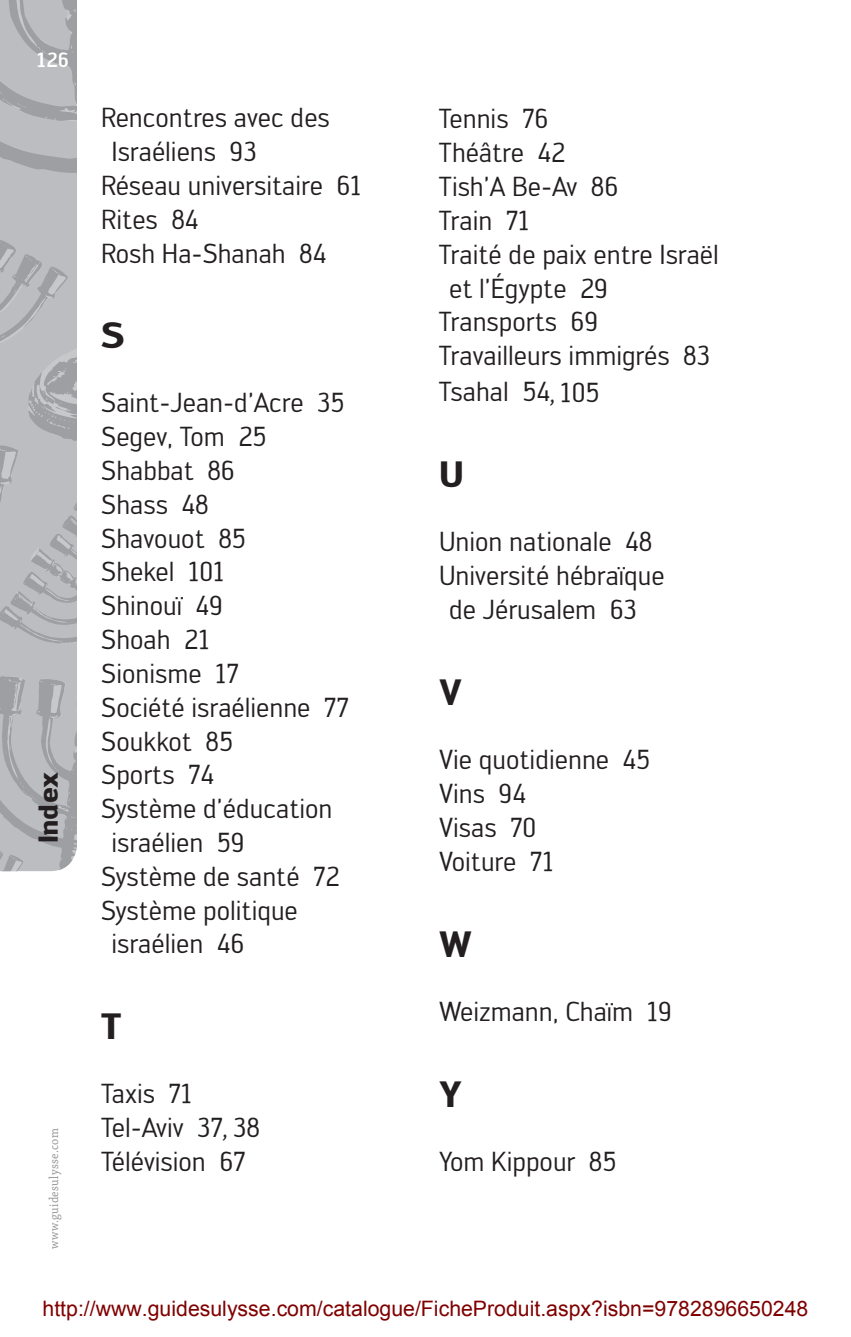
<style>
.page{position:relative;width:851px;height:1337px;background:#fff}
.page>*{position:absolute;margin:0;border:0;box-sizing:border-box;transform-origin:0 0}
.t1{font:700 36px "Engel";color:#231f20}
.t2{font:27px/34px "Engel";color:#231f20}
.t3{font:700 27px "Engel";letter-spacing:-.01em;color:#231f20}
.t4{font:21.38px "Arial";color:#800000}
.t5{font:500 20.25px "Engel";color:#fff}
.t6{font:13.5px "Chaparral Pro";letter-spacing:.03em;color:#939598;scale:.9 1}
.s1{font-family:"Chaparral Pro";font-style:italic}
</style>
<div class="page">
<svg style="left:0;top:0;width:77px;height:871px;background:#b5b6b9"></svg>
<p class="t5" style="left:37px;top:48px;width:33px">126</p>
<p class="t3" style="left:32px;top:843px;width:72px;rotate:-90deg">Index</p>
<p class="t6" style="left:46px;top:1248px;width:135px;rotate:-90deg">www.guidesulysse.com</p>
<p class="t2" style="left:101px;top:101px;width:230px">Rencontres avec des</p>
<p class="t2" style="left:111px;top:135px;width:147px">Israéliens 93</p>
<p class="t2" style="left:101px;top:168px;width:262px">Réseau universitaire 61</p>
<p class="t2" style="left:101px;top:202px;width:99px">Rites 84</p>
<p class="t2" style="left:101px;top:236px;width:226px">Rosh Ha-Shanah 84</p>
<h1 class="t1" style="left:101px;top:314px;width:25px">S</h1>
<p class="t2" style="left:101px;top:386px;width:245px">Saint-Jean-d’Acre 35</p>
<p class="t2" style="left:101px;top:420px;width:167px">Segev, Tom 25</p>
<p class="t2" style="left:101px;top:453px;width:135px">Shabbat 86</p>
<p class="t2" style="left:101px;top:487px;width:109px">Shass 48</p>
<p class="t2" style="left:101px;top:521px;width:146px">Shavouot 85</p>
<p class="t2" style="left:101px;top:555px;width:125px">Shekel 101</p>
<p class="t2" style="left:101px;top:589px;width:123px">Shinouï 49</p>
<p class="t2" style="left:101px;top:622px;width:110px">Shoah 21</p>
<p class="t2" style="left:101px;top:656px;width:139px">Sionisme 17</p>
<p class="t2" style="left:101px;top:690px;width:249px">Société israélienne 77</p>
<p class="t2" style="left:101px;top:724px;width:133px">Soukkot 85</p>
<p class="t2" style="left:101px;top:758px;width:114px">Sports 74</p>
<p class="t2" style="left:101px;top:791px;width:233px">Système d’éducation</p>
<p class="t2" style="left:111px;top:825px;width:135px">israélien 59</p>
<p class="t2" style="left:101px;top:859px;width:240px">Système de santé 72</p>
<p class="t2" style="left:101px;top:893px;width:198px">Système politique</p>
<p class="t2" style="left:111px;top:927px;width:134px">israélien 46</p>
<h1 class="t1" style="left:101px;top:1004px;width:22px">T</h1>
<p class="t2" style="left:101px;top:1077px;width:160px">Taxis 71<br>Tel-Aviv 37<span class="s1">,</span> 38<br>Télévision 67</p>
<p class="t2" style="left:439px;top:102px;width:111px">Tennis 76</p>
<p class="t2" style="left:439px;top:135px;width:128px">Théâtre 42</p>
<p class="t2" style="left:439px;top:169px;width:181px">Tish’A Be-Av 86</p>
<p class="t2" style="left:439px;top:203px;width:92px">Train 71</p>
<p class="t2" style="left:439px;top:237px;width:281px">Traité de paix entre Israël</p>
<p class="t2" style="left:449px;top:271px;width:160px">et l’Égypte 29</p>
<p class="t2" style="left:439px;top:305px;width:161px">Transports 69</p>
<p class="t2" style="left:439px;top:339px;width:272px">Travailleurs immigrés 83</p>
<p class="t2" style="left:439px;top:375px;width:162px">Tsahal 54<span class="s1">,</span> 105</p>
<h1 class="t1" style="left:439px;top:453px;width:26px">U</h1>
<p class="t2" style="left:439px;top:525px;width:215px">Union nationale 48</p>
<p class="t2" style="left:439px;top:559px;width:227px">Université hébraïque</p>
<p class="t2" style="left:449px;top:593px;width:189px">de Jérusalem 63</p>
<h1 class="t1" style="left:439px;top:670px;width:24px">V</h1>
<p class="t2" style="left:439px;top:743px;width:213px">Vie quotidienne 45<br>Vins 94<br>Visas 70<br>Voiture 71</p>
<h1 class="t1" style="left:439px;top:922px;width:34px">W</h1>
<p class="t2" style="left:439px;top:994px;width:234px">Weizmann, Chaïm 19</p>
<h1 class="t1" style="left:439px;top:1072px;width:24px">Y</h1>
<p class="t2" style="left:439px;top:1144px;width:179px">Yom Kippour 85</p>
<p class="t4" style="left:43px;top:1294px;width:767px">http://www.guidesulysse.com/catalogue/FicheProduit.aspx?isbn=9782896650248</p>
</div>
